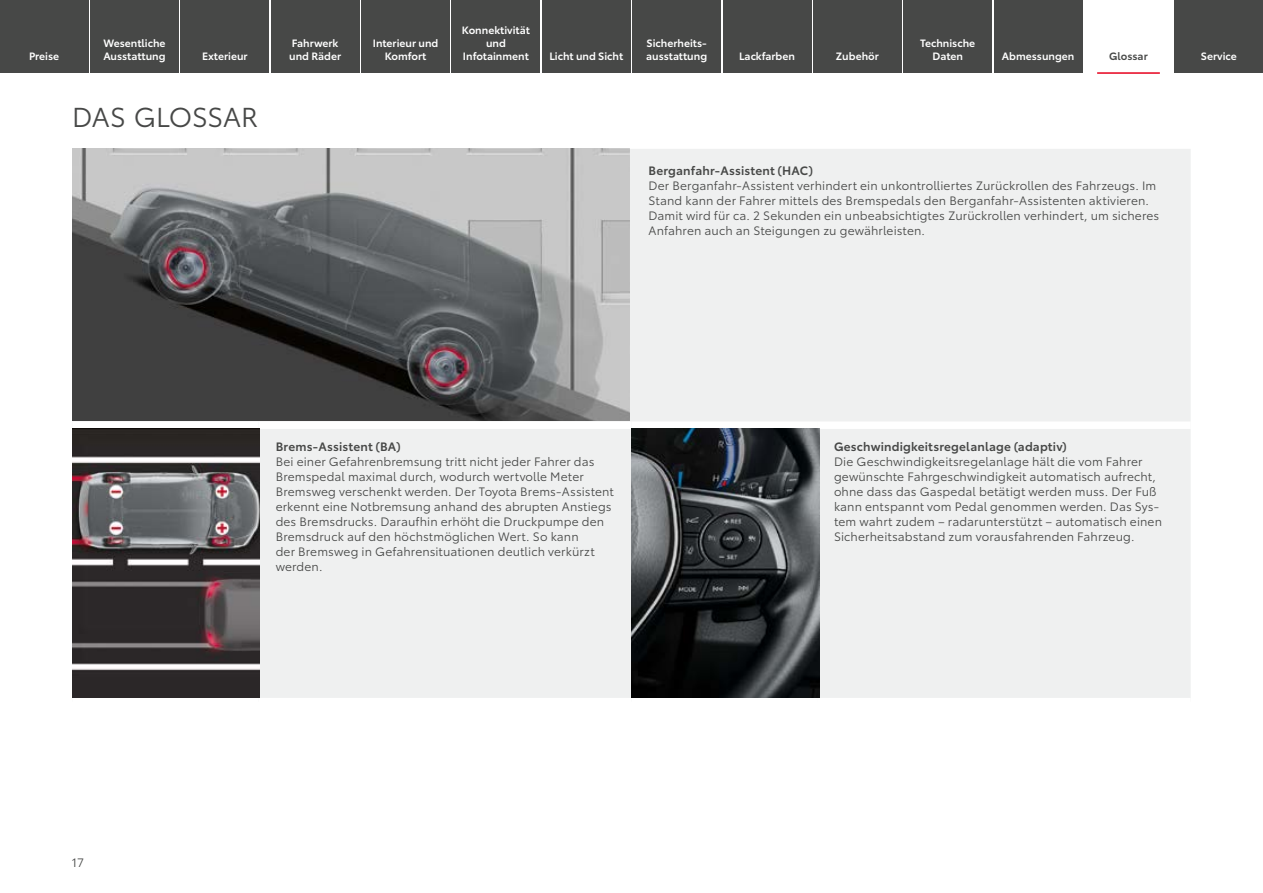
<style>
.page{position:relative;width:1263px;height:893px;background:#fff}
.page>*{position:absolute;margin:0;border:0;box-sizing:border-box;transform-origin:0 0}
._1_Headline{font:27px "Toyota Type";letter-spacing:-.01em;color:#474847}
._1_Glossar_Copy{font:12px/15px "Toyota Type";letter-spacing:.01em;color:#474847}
._1_Glossar_Head{font:600 12px "Toyota Type";letter-spacing:.015em;color:#474847}
._1_Verlinkung{font:600 10.5px/12.6px "Toyota Type";color:#fff}
._1_Verlinkung_aktuell{font:600 10.5px "Toyota Type";color:#474847}
</style>
<div class="page">
<div style="left:72px;top:149px;width:1119px;height:549px;background:#eff0f0"></div>
<div style="left:72px;top:421px;width:187px;height:8px;background:#fff"></div>
<div style="left:259px;top:421px;width:372px;height:8px;background:#fff"></div>
<div style="left:631px;top:421px;width:186px;height:8px;background:#fff"></div>
<div style="left:817px;top:421px;width:374px;height:8px;background:#fff"></div>
<img style="left:72px;top:149px;width:558px;height:272px">
<img style="left:72px;top:429px;width:188px;height:268px">
<img style="left:631px;top:429px;width:188px;height:268px">
<div style="left:0;top:0;width:88px;height:72px;background:#474847"></div>
<div style="left:90px;top:0;width:89px;height:72px;background:#474847"></div>
<div style="left:181px;top:0;width:88px;height:72px;background:#474847"></div>
<div style="left:271px;top:0;width:88px;height:72px;background:#474847"></div>
<div style="left:361px;top:0;width:89px;height:72px;background:#474847"></div>
<div style="left:452px;top:0;width:88px;height:72px;background:#474847"></div>
<div style="left:542px;top:0;width:88px;height:72px;background:#474847"></div>
<div style="left:632px;top:0;width:89px;height:72px;background:#474847"></div>
<div style="left:723px;top:0;width:88px;height:72px;background:#474847"></div>
<div style="left:813px;top:0;width:88px;height:72px;background:#474847"></div>
<div style="left:904px;top:0;width:88px;height:72px;background:#474847"></div>
<div style="left:994px;top:0;width:88px;height:72px;background:#474847"></div>
<hr style="left:1097px;top:72px;width:63px;height:2px;background:#e7001d">
<div style="left:1175px;top:0;width:88px;height:72px;background:#474847"></div>
<p class="_1_Verlinkung" style="left:29px;top:49px;width:32px">Preise</p>
<p class="_1_Verlinkung" style="left:103px;top:36px;width:64px">Wesentliche<br>Ausstattung</p>
<p class="_1_Verlinkung" style="left:202px;top:49px;width:47px">Exterieur</p>
<p class="_1_Headline" style="left:72px;top:97px;width:187px">DAS GLOSSAR</p>
<p class="_1_Verlinkung" style="left:289px;top:36px;width:53px">Fahrwerk und Räder</p>
<p class="_1_Verlinkung" style="left:373px;top:36px;width:67px;text-align:center">Interieur und<br>Komfort</p>
<p class="_1_Verlinkung" style="left:462px;top:23px;width:69px;text-align:center">Konnektivität und<br>Infotainment</p>
<p class="_1_Verlinkung" style="left:549px;top:49px;width:75px">Licht und Sicht</p>
<p class="_1_Verlinkung" style="left:646px;top:36px;width:63px">Sicherheits&shy;ausstattung</p>
<p class="_1_Verlinkung" style="left:739px;top:49px;width:57px">Lackfarben</p>
<p class="_1_Verlinkung" style="left:836px;top:49px;width:44px">Zubehör</p>
<p class="_1_Verlinkung" style="left:920px;top:36px;width:56px;text-align:center">Technische<br>Daten</p>
<p class="_1_Verlinkung" style="left:1002px;top:49px;width:74px">Abmessungen</p>
<p class="_1_Verlinkung_aktuell" style="left:1109px;top:48px;width:40px">Glossar</p>
<p class="_1_Verlinkung" style="left:1201px;top:49px;width:37px">Service</p>
<p class="_1_Glossar_Head" style="left:648px;top:161px;width:166px">Berganfahr-Assistent (HAC)</p>
<p class="_1_Glossar_Copy" style="left:648px;top:177px;width:512px">Der Berganfahr-Assistent verhindert ein unkontrolliertes Zurückrollen des Fahrzeugs. Im Stand kann der Fahrer mittels des Bremspedals den Berganfahr-Assistenten aktivieren.<br>Damit wird für ca. 2 Sekunden ein unbeabsichtigtes Zurückrollen verhindert, um sicheres Anfahren auch an Steigungen zu gewährleisten.</p>
<p class="_1_Glossar_Head" style="left:276px;top:438px;width:127px">Brems-Assistent (BA)</p>
<p class="_1_Glossar_Copy" style="left:276px;top:454px;width:340px">Bei einer Gefahrenbremsung tritt nicht jeder Fahrer das Bremspedal maximal durch, wodurch wertvolle Meter Bremsweg verschenkt werden. Der Toyota Brems-Assistent erkennt eine Notbremsung anhand des abrupten Anstiegs des Bremsdrucks. Daraufhin erhöht die Druckpumpe den Bremsdruck auf den höchstmöglichen Wert. So kann<br>der Bremsweg in Gefahrensituationen deutlich verkürzt werden.</p>
<p class="_1_Glossar_Head" style="left:834px;top:438px;width:234px">Geschwindigkeitsregelanlage (adaptiv)</p>
<p class="_1_Glossar_Copy" style="left:834px;top:454px;width:330px">Die Geschwindigkeitsregelanlage hält die vom Fahrer gewünschte Fahrgeschwindigkeit automatisch aufrecht, ohne dass das Gaspedal betätigt werden muss. Der Fuß kann entspannt vom Pedal genommen werden. Das Sys&shy;tem wahrt zudem – radarunterstützt – automatisch einen Sicherheitsabstand zum vorausfahrenden Fahrzeug.</p>
<p class="_1_Glossar_Copy" style="left:72px;top:855px;width:14px">17</p>
</div>
